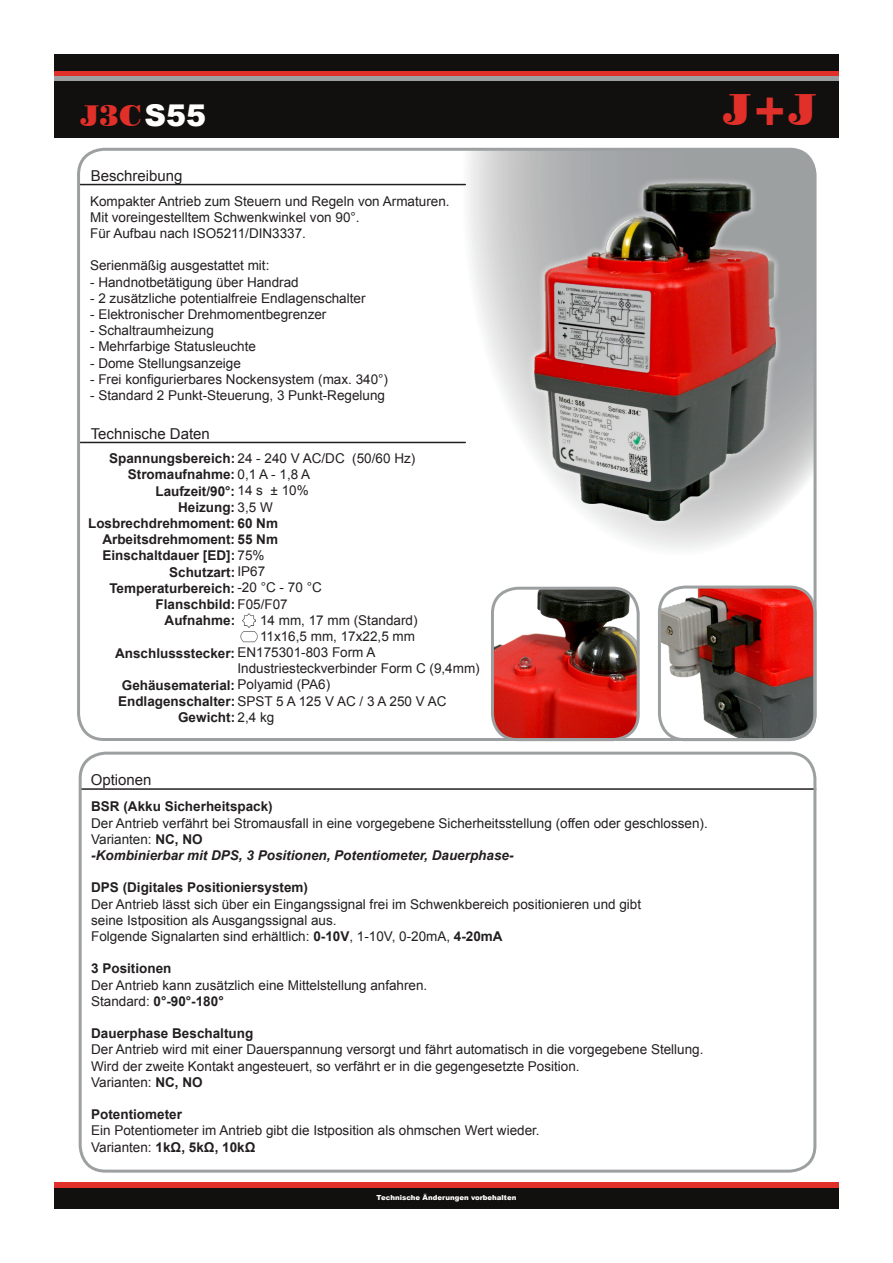
<style>
.page{position:relative;width:893px;height:1263px;background:#fff}
.page>*{position:absolute;margin:0;border:0;box-sizing:border-box;transform-origin:0 0}
.t1{font:45px "Poster Bodoni BT";color:#e12f29}
.t2{font:30px "Poster Bodoni BT";color:#e12f29}
.t3{font:15px "Arial";color:#231f20}
.t4{font:13.5px/16.2px "Arial";color:#231f20}
.t5{font:700 13.5px "Arial";color:#231f20}
.t6{font:900 7.05px "Arial";color:#fff}
.s1{font-family:"Arial";font-weight:900;color:#fff}
.s2{font-weight:700}
.s3{font-weight:400}
.s4{font-weight:700;font-style:italic}
</style>
<div class="page">
<svg style="left:446px;top:149px;width:370px;height:618px"></svg>
<hr style="left:79px;top:184px;width:386px;height:1px;background:#231f20">
<hr style="left:79px;top:442px;width:386px;height:1px;background:#231f20">
<div style="left:527px;top:176px;width:256px;height:351px;background:#fff;opacity:.75"></div>
<img style="left:534px;top:184px;width:242px;height:336px">
<img style="left:492px;top:588px;width:146px;height:149px">
<div style="left:491px;top:587px;width:149px;height:154px;border:3px solid #9da0a1;border-radius:26px"></div>
<img style="left:659px;top:587px;width:156px;height:153px">
<div style="left:658px;top:585px;width:158px;height:156px;border:3px solid #9da0a1;border-radius:26px"></div>
<hr style="left:81px;top:788px;width:735px;height:2px;background:#231f20">
<img style="left:240px;top:631px;width:18px;height:11px">
<svg style="left:242px;top:614px;width:13px;height:13px"></svg>
<div style="left:77px;top:148px;width:739px;height:593px;border:3px solid #9da0a1;border-radius:26px"></div>
<div style="left:79px;top:752px;width:737px;height:420px;border:3px solid #9da0a1;border-radius:26px"></div>
<div style="left:54px;top:54px;width:785px;height:84px;background:#11100e"></div>
<div style="left:54px;top:76px;width:785px;height:5px;background:#9da0a1"></div>
<div style="left:54px;top:71px;width:785px;height:5px;background:#e12f29"></div>
<div style="left:54px;top:1188px;width:785px;height:21px;background:#11100e"></div>
<div style="left:54px;top:1182px;width:785px;height:6px;background:#e12f29"></div>
<h2 class="t2" style="left:81px;top:97px;width:127px">J3C<span class="s1">S55</span></h2>
<h1 class="t1" style="left:723px;top:82px;width:95px">J+J</h1>
<p class="t3" style="left:91px;top:166px;width:93px">Beschreibung</p>
<p class="t4" style="left:90px;top:193px;width:361px">Kompakter Antrieb zum Steuern und Regeln von Armaturen.<br>Mit voreingestelltem Schwenkwinkel von 90°.<br>Für Aufbau nach ISO5211/DIN3337.</p>
<p class="t4" style="left:90px;top:258px;width:181px">Serienmäßig ausgestattet mit:</p>
<p class="t4" style="left:90px;top:274px;width:210px">- Handnotbetätigung über Handrad</p>
<p class="t4" style="left:90px;top:290px;width:277px">- 2 zusätzliche potentialfreie Endlagenschalter</p>
<p class="t4" style="left:90px;top:306px;width:238px">- Elektronischer Drehmomentbegrenzer</p>
<p class="t4" style="left:90px;top:323px;width:125px">- Schaltraumheizung</p>
<p class="t4" style="left:90px;top:339px;width:167px">- Mehrfarbige Statusleuchte</p>
<p class="t4" style="left:90px;top:355px;width:152px">- Dome Stellungsanzeige</p>
<p class="t4" style="left:90px;top:371px;width:299px">- Frei konfigurierbares Nockensystem (max. 340°)</p>
<p class="t4" style="left:90px;top:387px;width:296px">- Standard 2 Punkt-Steuerung, 3 Punkt-Regelung</p>
<p class="t3" style="left:91px;top:424px;width:121px">Technische Daten</p>
<p class="t4" style="left:109px;top:450px;width:308px"><span class="s2">Spannungsbereich:</span> 24 - 240 V AC/DC (50/60 Hz)</p>
<p class="t5" style="left:128px;top:466px;width:184px">Stromaufnahme: <span class="s3">0,1 A - 1,8 A</span></p>
<p class="t5" style="left:155px;top:482px;width:155px">Laufzeit/90°: <span class="s3">14 s ± 10%</span></p>
<p class="t5" style="left:178px;top:498px;width:96px">Heizung: <span class="s3">3,5 W</span></p>
<p class="t5" style="left:88px;top:514px;width:191px">Losbrechdrehmoment: 60 Nm</p>
<p class="t5" style="left:102px;top:530px;width:177px">Arbeitsdrehmoment: 55 Nm</p>
<p class="t5" style="left:102px;top:547px;width:164px">Einschaltdauer [ED]: <span class="s3">75%</span></p>
<p class="t5" style="left:169px;top:563px;width:98px">Schutzart: <span class="s3">IP67</span></p>
<p class="t5" style="left:109px;top:579px;width:214px">Temperaturbereich: <span class="s3">-20 °C - 70 °C</span></p>
<p class="t5" style="left:156px;top:595px;width:134px">Flanschbild: <span class="s3">F05/F07</span></p>
<p class="t5" style="left:165px;top:611px;width:72px">Aufnahme:</p>
<p class="t5" style="left:115px;top:644px;width:262px">Anschlussstecker: <span class="s3">EN175301-803 Form A</span></p>
<p class="t5" style="left:122px;top:676px;width:210px">Gehäusematerial: <span class="s3">Polyamid (PA6)</span></p>
<p class="t4" style="left:118px;top:693px;width:330px"><span class="s2">Endlagenschalter:</span> SPST 5 A 125 V AC / 3 A 250 V AC</p>
<p class="t5" style="left:178px;top:709px;width:98px">Gewicht: <span class="s3">2,4 kg</span></p>
<p class="t4" style="left:260px;top:612px;width:159px">14 mm, 17 mm (Standard)</p>
<p class="t4" style="left:260px;top:628px;width:157px">11x16,5 mm, 17x22,5 mm</p>
<p class="t4" style="left:237px;top:660px;width:244px">Industriesteckverbinder Form C (9,4mm)</p>
<p class="t3" style="left:91px;top:770px;width:62px">Optionen</p>
<p class="t5" style="left:91px;top:798px;width:183px">BSR (Akku Sicherheitspack)</p>
<p class="t4" style="left:91px;top:815px;width:618px">Der Antrieb verfährt bei Stromausfall in eine vorgegebene Sicherheitsstellung (offen oder geschlossen).<br>Varianten: <span class="s2">NC, NO<br></span><span class="s4">-Kombinierbar mit DPS, 3 Positionen, Potentiometer, Dauerphase-</span></p>
<p class="t5" style="left:91px;top:879px;width:218px">DPS (Digitales Positioniersystem)</p>
<p class="t4" style="left:91px;top:896px;width:551px">Der Antrieb lässt sich über ein Eingangssignal frei im Schwenkbereich positionieren und gibt seine Istposition als Ausgangssignal aus.<br>Folgende Signalarten sind erhältlich: <span class="s2">0-10V</span>, 1-10V, 0-20mA, <span class="s2">4-20mA</span></p>
<p class="t5" style="left:91px;top:960px;width:82px">3 Positionen</p>
<p class="t4" style="left:91px;top:977px;width:338px">Der Antrieb kann zusätzlich eine Mittelstellung anfahren.<br>Standard: <span class="s2">0°-90°-180°</span></p>
<p class="t5" style="left:91px;top:1024px;width:164px">Dauerphase Beschaltung</p>
<p class="t4" style="left:91px;top:1042px;width:614px">Der Antrieb wird mit einer Dauerspannung versorgt und fährt automatisch in die vorgegebene Stellung.<br>Wird der zweite Kontakt angesteuert, so verfährt er in die gegengesetzte Position.<br>Varianten: <span class="s2">NC, NO</span></p>
<p class="t5" style="left:91px;top:1105px;width:92px">Potentiometer</p>
<p class="t4" style="left:91px;top:1123px;width:450px">Ein Potentiometer im Antrieb gibt die Istposition als ohmschen Wert wieder.<br>Varianten: <span class="s2">1kΩ, 5kΩ, 10kΩ</span></p>
<p class="t6" style="left:377px;top:1193px;width:141px">Technische Änderungen vorbehalten</p>
</div>
